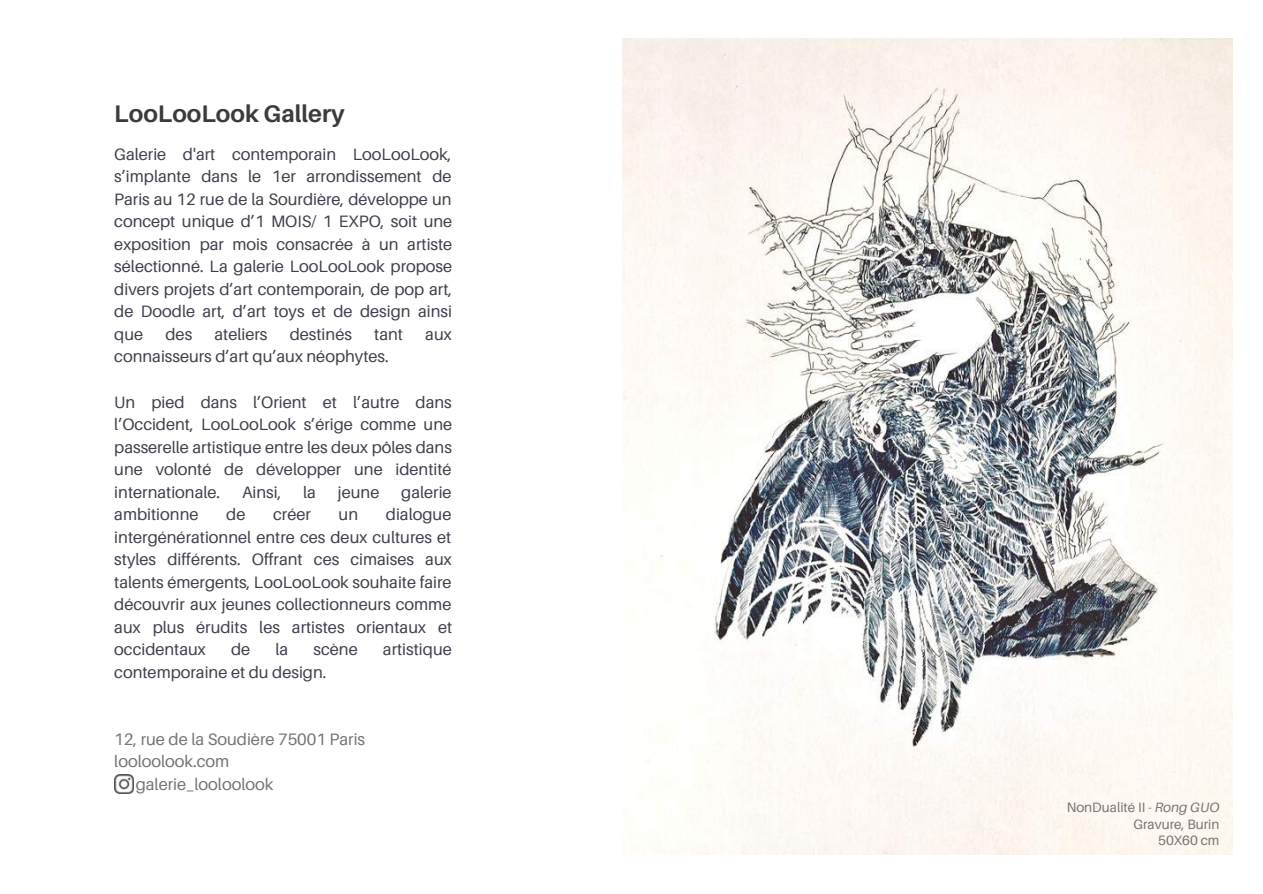
<style>
.page{position:relative;width:1263px;height:894px;background:#fff}
.page>*{position:absolute;margin:0;border:0;box-sizing:border-box;transform-origin:0 0}
.t1{font:700 24px "Aileron";color:#3a3b3a}
.t2{font:16.5px/22.5px "Aileron";color:#3e3e4d;text-align:justify}
.t3{font:16.5px "Aileron";color:#737373}
.t4{font:13.5px/16.8px "Aileron";color:#737373;text-align:right}
.s1{font-style:italic}
</style>
<div class="page">
<img style="left:114px;top:774px;width:19px;height:19px">
<img style="left:623px;top:39px;width:609px;height:815px">
<h1 class="t1" style="left:114px;top:99px;width:232px">LooLooLook Gallery</h1>
<p class="t2" style="left:114px;top:142px;width:340px">Galerie d'art contemporain LooLooLook, s’implante dans le 1er arrondissement de Paris au 12 rue de la Sourdière, développe un concept unique d’1 MOIS/ 1 EXPO, soit une exposition par mois consacrée à un artiste sélectionné. La galerie LooLooLook propose divers projets d’art contemporain, de pop art, de Doodle art, d’art toys et de design ainsi que</p>
<p class="t2" style="left:165px;top:322px;width:28px">des</p>
<p class="t2" style="left:214px;top:322px;width:55px">ateliers</p>
<p class="t2" style="left:290px;top:322px;width:64px">destinés</p>
<p class="t2" style="left:374px;top:322px;width:30px">tant</p>
<p class="t2" style="left:425px;top:322px;width:28px">aux</p>
<p class="t2" style="left:114px;top:345px;width:276px">connaisseurs d’art qu’aux néophytes.</p>
<p class="t2" style="left:114px;top:390px;width:339px">Un pied dans l’Orient et l’autre dans l’Occident, LooLooLook s’érige comme une passerelle artistique entre les deux pôles dans une volonté de développer une identité internationale.</p>
<p class="t2" style="left:242px;top:480px;width:41px">Ainsi,</p>
<p class="t2" style="left:303px;top:480px;width:14px">la</p>
<p class="t2" style="left:338px;top:480px;width:43px">jeune</p>
<p class="t2" style="left:401px;top:480px;width:52px">galerie</p>
<p class="t2" style="left:114px;top:502px;width:339px;text-indent:272px">dialogue intergénérationnel entre ces deux cultures et styles différents. Offrant ces cimaises aux talents émergents, LooLooLook souhaite faire découvrir aux jeunes collectionneurs comme aux plus érudits les artistes orientaux et occidentaux</p>
<p class="t2" style="left:114px;top:502px;width:86px">ambitionne</p>
<p class="t2" style="left:226px;top:502px;width:21px">de</p>
<p class="t2" style="left:273px;top:502px;width:39px">créer</p>
<p class="t2" style="left:339px;top:502px;width:21px">un</p>
<p class="t2" style="left:231px;top:637px;width:21px">de</p>
<p class="t2" style="left:276px;top:637px;width:14px">la</p>
<p class="t2" style="left:314px;top:637px;width:46px">scène</p>
<p class="t2" style="left:383px;top:637px;width:70px">artistique</p>
<p class="t2" style="left:114px;top:660px;width:214px">contemporaine et du design.</p>
<p class="t3" style="left:114px;top:728px;width:252px">12, rue de la Soudière 75001 Paris</p>
<p class="t3" style="left:114px;top:751px;width:117px">looloolook.com</p>
<p class="t3" style="left:136px;top:773px;width:139px">galerie_looloolook</p>
<p class="t4" style="left:1067px;top:798px;width:154px">NonDualité II - <span class="s1">Rong GUO<br></span>Gravure, Burin<br>50X60 cm</p>
</div>
